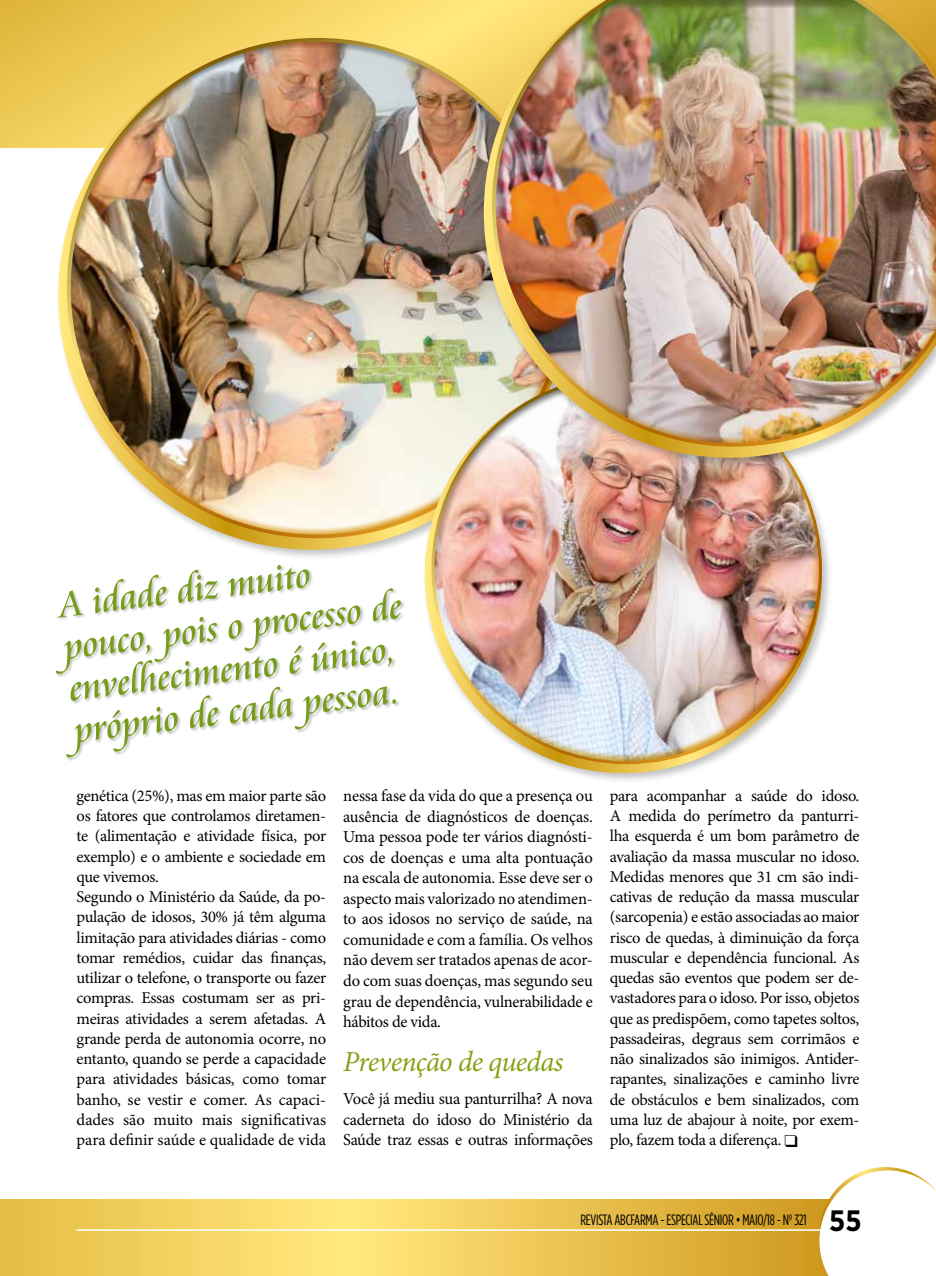
<style>
.page{position:relative;width:936px;height:1276px;background:#fff}
.page>*{position:absolute;margin:0;border:0;box-sizing:border-box;transform-origin:0 0}
.t1{font:italic 28.95px "Minion Pro";letter-spacing:-.025em;color:#84a214}
.t2{font:16.8px/20.5px "Minion Pro";letter-spacing:-.02em;color:#000;text-align:justify}
.t3{font:16.5px/20.2px "Minion Pro";letter-spacing:-.02em;color:#000}
.t4{font:15px "Gotham Condensed";letter-spacing:-.02em;color:#000}
.s1{font-size:16.5px}
.s2{font-family:"Gotham Narrow";font-weight:700;font-size:29.4px}
</style>
<div class="page">
<svg style="left:0;top:0;width:480px;height:148px;background:#efcd5a"></svg>
<svg style="left:0;top:1199px;width:819px;height:77px;background:#edc958"></svg>
<svg style="left:819px;top:1167px;width:116px;height:109px"></svg>
<hr style="left:77px;top:1229px;width:769px;height:1px;background:#fff">
<div style="left:55px;top:38px;width:523px;height:523px;background:#000;opacity:.25"></div>
<div style="left:65px;top:37px;width:473px;height:374px;background:#cd171a;opacity:.9"></div>
<div style="left:77px;top:117px;width:491px;height:423px;background:#d69100;opacity:.75"></div>
<svg style="left:56px;top:565px;width:345px;height:192px"></svg>
<div style="left:421px;top:373px;width:412px;height:411px;background:#000;opacity:.25"></div>
<div style="left:429px;top:372px;width:371px;height:293px;background:#cd171a;opacity:.9"></div>
<div style="left:439px;top:435px;width:383px;height:332px;background:#d69100;opacity:.75"></div>
<div style="left:480px;top:0;width:455px;height:469px;background:#000;opacity:.25"></div>
<img style="left:483px;top:0;width:452px;height:458px">
<div style="left:490px;top:0;width:445px;height:323px;background:#cd171a;opacity:.9"></div>
<div style="left:501px;top:0;width:434px;height:450px;background:#d69100;opacity:.75"></div>
<p class="t3" style="left:77px;top:785px;width:251px">genética (25%), mas em maior parte são os fatores que controlamos diretamen&shy;te (alimentação e atividade física, por exemplo) e o ambiente e sociedade em que vivemos.<br>Segundo o Ministério da Saúde, da po&shy;pulação de idosos, 30% já têm alguma limitação para atividades diárias - como tomar remédios, cuidar das finanças, utilizar o telefone, o transporte ou fazer compras. Essas costumam ser as pri&shy;meiras atividades a serem afetadas. A grande perda de autonomia ocorre, no entanto, quando se perde a capacidade para atividades básicas, como tomar banho, se vestir e comer. As capaci&shy;dades são muito mais significativas para definir saúde e qualidade de vida</p>
<p class="t2" style="left:343px;top:785px;width:251px"><span class="s1">nes</span>sa fase da vida do que a presença ou ausência de diagnósticos de doenças.<br>Uma pessoa pode ter vários diagnósti&shy;cos de doenças e uma alta pontuação na escala de autonomia. Esse deve ser o aspecto mais valorizado no atendimen&shy;to aos idosos no serviço de saúde, na comunidade e com a família. Os velhos não devem ser tratados apenas de acor&shy;do com suas doenças, mas segundo seu grau de dependência, vulnerabilidade e hábitos de vida.</p>
<h1 class="t1" style="left:343px;top:1041px;width:222px">Prevenção de quedas</h1>
<p class="t2" style="left:343px;top:1088px;width:251px">Você já mediu sua panturrilha? A nova caderneta do idoso do Ministério da Saúde traz essas e outras informações</p>
<p class="t3" style="left:609px;top:785px;width:251px;text-align:justify">para acompanhar a saúde do idoso.<br>A medida do perímetro da panturri&shy;lha esquerda é um bom parâmetro de avaliação da massa muscular no idoso.<br>Medidas menores que 31 cm são indi&shy;cativas de redução da massa muscular (sarcopenia) e estão associadas ao maior risco de quedas, à diminuição da força muscular e dependência funcional. As quedas são eventos que podem ser de&shy;vastadores para o idoso. Por isso, objetos que as predispõem, como tapetes soltos, passadeiras, degraus sem corrimãos e não sinalizados são inimigos. Antider&shy;rapantes, sinalizações e caminho livre de obstáculos e bem sinalizados, com uma luz de abajour à noite, por exem&shy;plo, fazem toda a diferença. ❑</p>
<p class="t4" style="left:580px;top:1211px;width:282px">REVISTA ABCFARMA - ESPECIAL SÊNIOR • MAIO/18 - Nº 321 <span class="s2">55</span></p>
</div>
